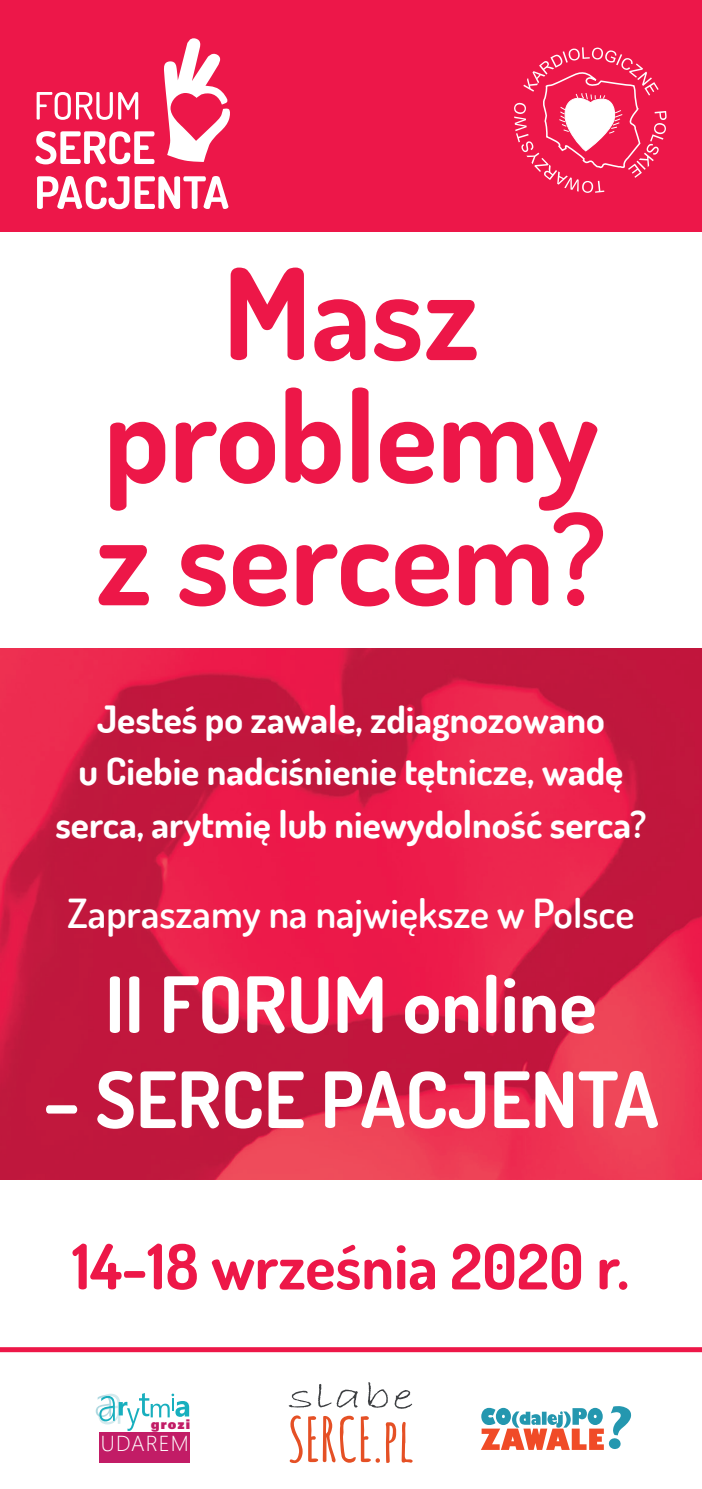
<style>
.page{position:relative;width:702px;height:1489px;background:#fff}
.page>*{position:absolute;margin:0;border:0;box-sizing:border-box;transform-origin:0 0}
.t1{font:700 126.5px/122.5px "Dosis";color:#ed1748;text-align:center}
.t2{font:700 77.5px "Dosis";color:#fff}
.t3{font:700 62.5px "Dosis";color:#ed1748}
.t4{font:600 40px "Dosis";color:#fff}
.t5{font:700 37.5px/52.5px "Dosis";color:#fff;text-align:center}
.t6{font:300 21.5px "Segoe UI";letter-spacing:.05em;color:#fff}
.t7{font:13.5px "Zurich X Blk EU Normal";letter-spacing:.06em;color:#c21c66}
</style>
<div class="page">
<img style="left:0;top:0;width:702px;height:1179px">
<svg style="left:37px;top:92px;width:101px;height:28px"></svg>
<svg style="left:37px;top:176px;width:191px;height:33px"></svg>
<svg style="left:35px;top:131px;width:119px;height:33px"></svg>
<svg style="left:164px;top:37px;width:66px;height:125px"></svg>
<svg style="left:514px;top:0;width:152px;height:193px;background:#ef3560"></svg>
<div style="left:0;top:232px;width:702px;height:416px;background:#fff"></div>
<svg style="left:290px;top:1415px;width:122px;height:47px"></svg>
<svg style="left:289px;top:1390px;width:22px;height:17px"></svg>
<svg style="left:318px;top:1384px;width:40px;height:23px"></svg>
<svg style="left:368px;top:1382px;width:20px;height:25px"></svg>
<svg style="left:394px;top:1390px;width:18px;height:18px"></svg>
<div style="left:99px;top:1432px;width:91px;height:30px;background:#c21c66"></div>
<svg style="left:96px;top:1393px;width:93px;height:37px"></svg>
<svg style="left:481px;top:1406px;width:150px;height:43px"></svg>
<svg style="left:0;top:1347px;width:702px;height:4px;background:#ed2150"></svg>
<h1 class="t1" style="left:96px;top:250px;width:511px">Masz problemy z sercem?</h1>
<p class="t5" style="left:55px;top:692px;width:592px">Jesteś po zawale, zdiagnozowano<br>u Ciebie nadciśnienie tętnicze, wadę serca, arytmię lub niewydolność serca?</p>
<p class="t4" style="left:68px;top:887px;width:568px">Zapraszamy na największe w Polsce</p>
<h2 class="t2" style="left:105px;top:954px;width:493px">II FORUM online</h2>
<h2 class="t2" style="left:43px;top:1049px;width:617px">– SERCE PACJENTA</h2>
<h3 class="t3" style="left:72px;top:1226px;width:558px">14-18 września 2020 r.</h3>
<p class="t7" style="left:151px;top:1415px;width:41px">grozi</p>
<p class="t6" style="left:101px;top:1422px;width:89px">UDAREM</p>
</div>
